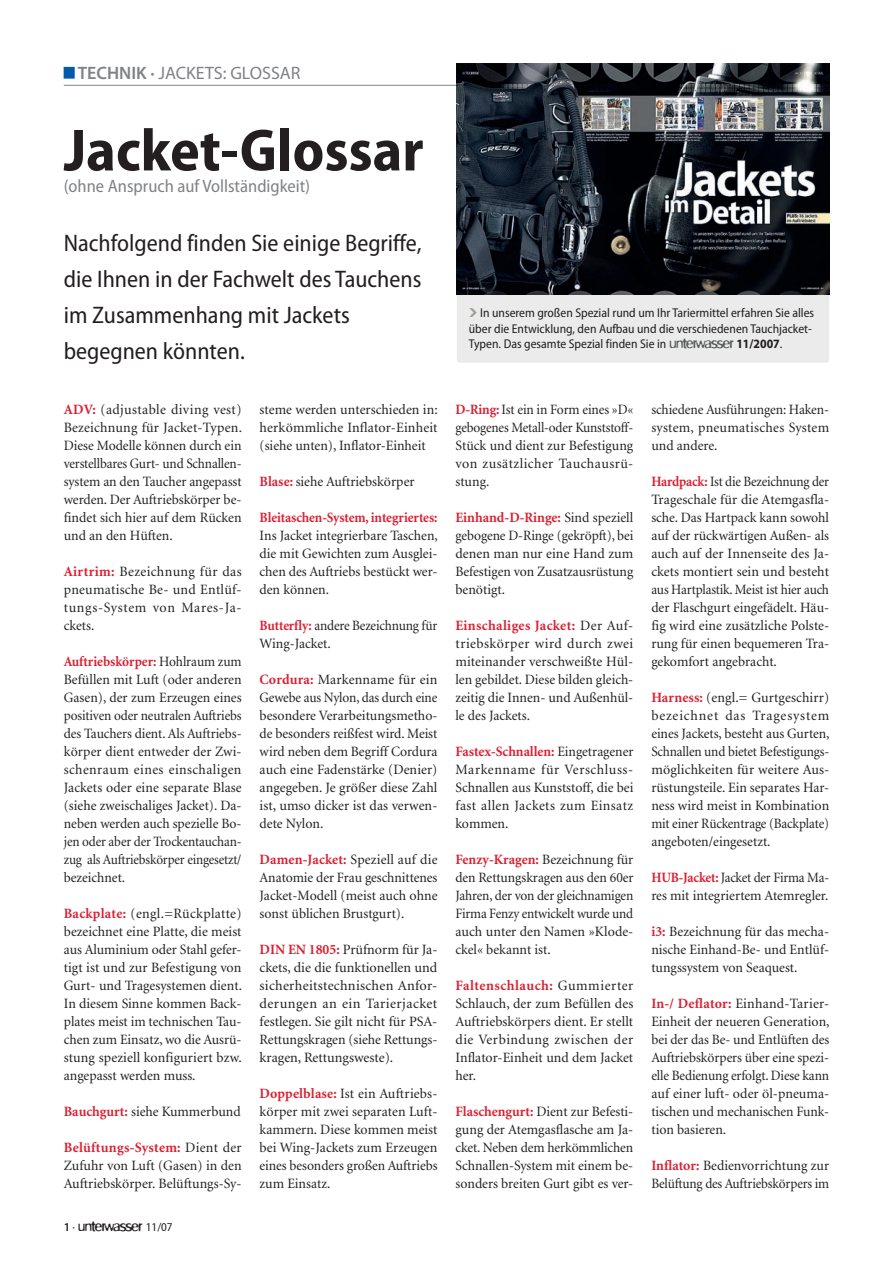
<style>
.page{position:relative;width:893px;height:1263px;background:#fff}
.page>*{position:absolute;margin:0;border:0;box-sizing:border-box;transform-origin:0 0}
.Headline{font:700 semi-condensed 60px "Myriad Pro";color:#231f20}
.Vorspann{font:semi-condensed 24px/36px "Myriad Pro";color:#231f20}
.Headline-2{font:semi-condensed 18px "Myriad Pro";color:#808285}
.ZZZ_RUBRIK{font:18px "Myriad Pro";color:#808285}
.LAUF_Minion{font:14.25px/18px "Minion";color:#231f20;text-align:justify}
.LAUF_Minion-2{font:14.25px/18px "Minion";color:#231f20;text-align:justify;scale:.94 1}
.LAUF_Minion-3{font:14.25px/18px "Minion";color:#231f20;text-align:justify;scale:.93 1}
.LAUF_Minion-4{font:14.25px/18px "Minion";color:#231f20;text-align:justify;scale:.95 1}
.LAUF_Minion-5{font:14.25px/18px "Minion";color:#231f20;text-align:justify;scale:.96 1}
.Kasten_Magazin{font:semi-condensed 12.75px/15.8px "Myriad Pro";color:#231f20}
.t1{font:semi-condensed 12px "Myriad Pro";color:#231f20}
.s1{font-weight:600}
.s2{font-weight:700;color:#da2031}
.s3{font-weight:600;font-stretch:normal}
.s4{font-family:"Unterwasser";font-stretch:normal;font-size:12.75px}
.s5{font-family:"Arrowdyn";font-weight:700;font-stretch:normal;font-size:10.5px;color:#969c92}
.s6{font-family:"Unterwasser";font-stretch:normal;color:#57585a}
.s7{font-weight:700}
</style>
<div class="page">
<hr style="left:64px;top:85px;width:765px;height:1px;background:#808285">
<div style="left:457px;top:269px;width:372px;height:94px;background:#eaebea;border-radius:3px"></div>
<img style="left:457px;top:64px;width:372px;height:231px">
<p class="ZZZ_RUBRIK" style="left:78px;top:61px;width:224px"><span class="s1">TECHNIK ·</span> JACKETS: GLOSSAR</p>
<p class="Headline" style="left:64px;top:117px;width:361px">Jacket-Glossar</p>
<p class="Headline-2" style="left:64px;top:176px;width:248px">(ohne Anspruch auf Vollständigkeit)</p>
<p class="Vorspann" style="left:64px;top:225px;width:359px">Nachfolgend finden Sie einige Begriffe, die Ihnen in der Fachwelt des Tauchens im Zusammenhang mit Jackets begegnen könnten.</p>
<p class="LAUF_Minion" style="left:64px;top:401px;width:180px"><span class="s2">ADV:</span> (adjustable diving vest)<br>Bezeichnung für Jacket-Typen.<br>Diese Modelle können durch ein verstellbares Gurt- und Schnallen&shy;system an den Taucher angepasst werden. Der Auftriebskörper be&shy;findet sich hier auf dem Rücken und an den Hüften.</p>
<p class="LAUF_Minion" style="left:64px;top:563px;width:179px"><span class="s2">Airtrim:</span> Bezeichnung für das pneumatische Be- und Entlüf&shy;tungs-System von Mares-Ja&shy;ckets.</p>
<p class="LAUF_Minion-2" style="left:64px;top:653px;width:191px"><span class="s2">Auftriebskörper:</span> Hohlraum zum Befüllen mit Luft (oder anderen Gasen), der zum Erzeugen eines positiven oder neutralen Auftriebs des Tauchers dient. Als Auftriebs&shy;körper dient entweder der Zwi&shy;schenraum eines einschaligen Jackets oder eine separate Blase (siehe zweischaliges Jacket). Da&shy;neben werden auch spezielle Bo&shy;jen oder aber der Trockentauchan&shy;zug als Auftriebskörper eingesetzt/ bezeichnet.</p>
<p class="LAUF_Minion" style="left:64px;top:905px;width:180px"><span class="s2">Backplate:</span> (engl.=Rückplatte) bezeichnet eine Platte, die meist aus Aluminium oder Stahl gefer&shy;tigt ist und zur Befestigung von Gurt- und Tragesystemen dient.<br>In diesem Sinne kommen Back&shy;plates meist im technischen Tau&shy;chen zum Einsatz, wo die Ausrü&shy;stung speziell konfiguriert bzw. angepasst werden muss.</p>
<p class="LAUF_Minion" style="left:64px;top:1103px;width:178px"><span class="s2">Bauchgurt:</span> siehe Kummerbund</p>
<p class="LAUF_Minion" style="left:64px;top:1139px;width:179px"><span class="s2">Belüftungs-System:</span> Dient der Zufuhr von Luft (Gasen) in den Auftriebskörper. Belüftungs-Sy-</p>
<p class="t1" style="left:64px;top:1220px;width:110px"><span class="s3">1</span> · <span class="s4">u</span> 11/07</p>
<p class="LAUF_Minion" style="left:260px;top:401px;width:180px">steme werden unterschieden in: herkömmliche Inflator-Einheit (siehe unten), Inflator-Einheit</p>
<p class="LAUF_Minion" style="left:260px;top:473px;width:156px"><span class="s2">Blase:</span> siehe Auftriebskörper</p>
<p class="LAUF_Minion" style="left:260px;top:509px;width:180px"><span class="s2">Bleitaschen-System, integriertes:<br></span>Ins Jacket integrierbare Taschen, die mit Gewichten zum Ausglei&shy;chen des Auftriebs bestückt wer&shy;den können.</p>
<p class="LAUF_Minion-2" style="left:260px;top:617px;width:191px"><span class="s2">Butterfly:</span> andere Bezeichnung für<br>Wing-Jacket.</p>
<p class="LAUF_Minion" style="left:260px;top:671px;width:179px"><span class="s2">Cordura:</span> Markenname für ein Gewebe aus Nylon, das durch eine besondere Verarbeitungsmetho&shy;de besonders reißfest wird. Meist wird neben dem Begriff Cordura auch eine Fadenstärke (Denier) angegeben. Je größer diese Zahl ist, umso dicker ist das verwen&shy;dete Nylon.</p>
<p class="LAUF_Minion" style="left:260px;top:851px;width:179px"><span class="s2">Damen-Jacket:</span> Speziell auf die Anatomie der Frau geschnittenes Jacket-Modell (meist auch ohne sonst üblichen Brustgurt).</p>
<p class="LAUF_Minion" style="left:260px;top:941px;width:179px"><span class="s2">DIN EN 1805:</span> Prüfnorm für Ja&shy;ckets, die die funktionellen und sicherheitstechnischen Anfor&shy;derungen an ein Tarierjacket festlegen. Sie gilt nicht für PSA-Rettungskragen (siehe Rettungs&shy;kragen, Rettungsweste).</p>
<p class="LAUF_Minion" style="left:260px;top:1085px;width:179px"><span class="s2">Doppelblase:</span> Ist ein Auftriebs&shy;körper mit zwei separaten Luft&shy;kammern. Diese kommen meist bei Wing-Jackets zum Erzeugen eines besonders großen Auftriebs zum Einsatz.</p>
<p class="Kasten_Magazin" style="left:469px;top:305px;width:347px"><span class="s5">c</span> In unserem großen Spezial rund um Ihr Tariermittel erfahren Sie alles über die Entwicklung, den Aufbau und die verschiedenen Tauchjacket-<br>Typen. Das gesamte Spezial finden Sie in <span class="s6">u</span> <span class="s7">11/2007</span>.</p>
<p class="LAUF_Minion-4" style="left:455px;top:401px;width:189px"><span class="s2">D-Ring:</span> Ist ein in Form eines »D« gebogenes Metall-oder Kunststoff-Stück und dient zur Befestigung von zusätzlicher Tauchausrü&shy;stung.</p>
<p class="LAUF_Minion" style="left:455px;top:509px;width:179px"><span class="s2">Einhand-D-Ringe:</span> Sind speziell gebogene D-Ringe (gekröpft), bei denen man nur eine Hand zum Befestigen von Zusatzausrüstung benötigt.</p>
<p class="LAUF_Minion" style="left:455px;top:617px;width:179px"><span class="s2">Einschaliges Jacket:</span> Der Auf&shy;triebskörper wird durch zwei miteinander verschweißte Hül&shy;len gebildet. Diese bilden gleich&shy;zeitig die Innen- und Außenhül&shy;le des Jackets.</p>
<p class="LAUF_Minion-5" style="left:455px;top:743px;width:187px"><span class="s2">Fastex-Schnallen:</span> Eingetragener Markenname für Verschluss-Schnallen aus Kunststoff, die bei fast allen Jackets zum Einsatz kommen.</p>
<p class="LAUF_Minion" style="left:455px;top:851px;width:179px"><span class="s2">Fenzy-Kragen:</span> Bezeichnung für den Rettungskragen aus den 60er Jahren, der von der gleichnamigen Firma Fenzy entwickelt wurde und auch unter den Namen »Klode&shy;ckel« bekannt ist.</p>
<p class="LAUF_Minion" style="left:455px;top:977px;width:179px"><span class="s2">Faltenschlauch:</span> Gummierter Schlauch, der zum Befüllen des Auftriebskörpers dient. Er stellt die Verbindung zwischen der Inflator-Einheit und dem Jacket her.</p>
<p class="LAUF_Minion" style="left:455px;top:1103px;width:179px"><span class="s2">Flaschengurt:</span> Dient zur Befesti&shy;gung der Atemgasflasche am Ja&shy;cket. Neben dem herkömmlichen Schnallen-System mit einem be&shy;sonders breiten Gurt gibt es ver-</p>
<p class="LAUF_Minion-4" style="left:651px;top:401px;width:189px">schiedene Ausführungen: Haken&shy;system, pneumatisches System und andere.</p>
<p class="LAUF_Minion-3" style="left:651px;top:473px;width:193px"><span class="s2">Hardpack:</span> Ist die Bezeichnung der Trageschale für die Atemgasfla&shy;sche. Das Hartpack kann sowohl auf der rückwärtigen Außen- als auch auf der Innenseite des Ja&shy;ckets montiert sein und besteht aus Hartplastik. Meist ist hier auch der Flaschgurt eingefädelt. Häu&shy;fig wird eine zusätzliche Polste&shy;rung für einen bequemeren Tra&shy;gekomfort angebracht.</p>
<p class="LAUF_Minion" style="left:651px;top:689px;width:180px"><span class="s2">Harness:</span> (engl.= Gurtgeschirr) bezeichnet das Tragesystem eines Jackets, besteht aus Gurten, Schnallen und bietet Befestigungs&shy;möglichkeiten für weitere Aus&shy;rüstungsteile. Ein separates Har&shy;ness wird meist in Kombination mit einer Rückentrage (Backplate) angeboten/eingesetzt.</p>
<p class="LAUF_Minion-3" style="left:651px;top:869px;width:193px"><span class="s2">HUB-Jacket:</span> Jacket der Firma Ma&shy;res mit integriertem Atemregler.</p>
<p class="LAUF_Minion" style="left:651px;top:923px;width:179px"><span class="s2">i3:</span> Bezeichnung für das mecha&shy;nische Einhand-Be- und Entlüf&shy;tungssystem von Seaquest.</p>
<p class="LAUF_Minion" style="left:651px;top:995px;width:180px"><span class="s2">In-/ Deflator:</span> Einhand-Tarier-Einheit der neueren Generation, bei der das Be- und Entlüften des Auftriebskörpers über eine spezi&shy;elle Bedienung erfolgt. Diese kann auf einer luft- oder öl-pneuma&shy;tischen und mechanischen Funk&shy;tion basieren.</p>
<p class="LAUF_Minion" style="left:651px;top:1157px;width:179px"><span class="s2">Inflator:</span> Bedienvorrichtung zur<br>Belüftung des Auftriebskörpers im</p>
</div>
